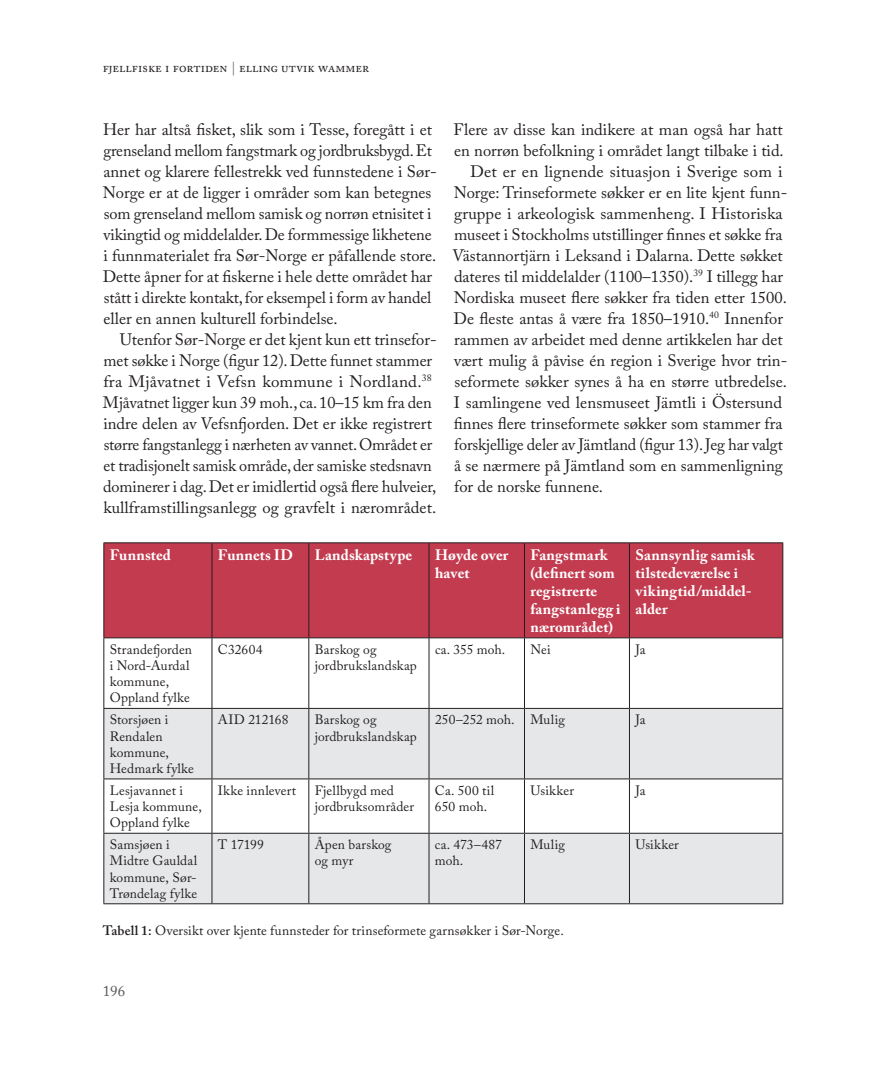
<style>
.page{position:relative;width:887px;height:1065px;background:#fff}
.page>*{position:absolute;margin:0;border:0;box-sizing:border-box;transform-origin:0 0}
.t1{font:16.5px/21px "Adobe Caslon Pro";letter-spacing:-.005em;color:#231f20}
.t2{font:16.5px "Adobe Caslon Pro";letter-spacing:-.025em;color:#231f20}
.t3{font:700 15px/18px "Adobe Caslon Pro";letter-spacing:.01em;color:#fff}
.t4{font:15px "Adobe Caslon Pro";color:#57585a}
.t5{font:13.5px/16.2px "Adobe Caslon Pro";color:#231f20}
.s1{color:#636366}
.s2{font-weight:600}
</style>
<div class="page">
<div style="left:104px;top:543px;width:678px;height:94px;background:#c23b4f"></div>
<svg style="left:104px;top:709px;width:678px;height:194px;fill:#e6e7e9"></svg>
<hr style="left:103px;top:542px;width:109px;height:1px;background:#231f20">
<hr style="left:103px;top:543px;width:1px;height:94px;background:#231f20">
<hr style="left:212px;top:542px;width:97px;height:1px;background:#231f20">
<hr style="left:212px;top:543px;width:1px;height:94px;background:#231f20">
<hr style="left:309px;top:542px;width:120px;height:1px;background:#231f20">
<hr style="left:308px;top:543px;width:1px;height:94px;background:#231f20">
<hr style="left:429px;top:542px;width:95px;height:1px;background:#231f20">
<hr style="left:429px;top:543px;width:1px;height:94px;background:#231f20">
<hr style="left:524px;top:542px;width:105px;height:1px;background:#231f20">
<hr style="left:524px;top:543px;width:1px;height:94px;background:#231f20">
<hr style="left:629px;top:542px;width:154px;height:1px;background:#231f20">
<hr style="left:629px;top:543px;width:1px;height:94px;background:#231f20">
<hr style="left:782px;top:543px;width:1px;height:94px;background:#231f20">
<hr style="left:212px;top:638px;width:1px;height:70px;background:#231f20">
<hr style="left:308px;top:638px;width:1px;height:70px;background:#231f20">
<hr style="left:429px;top:638px;width:1px;height:70px;background:#231f20">
<hr style="left:524px;top:638px;width:1px;height:70px;background:#231f20">
<hr style="left:629px;top:638px;width:1px;height:70px;background:#231f20">
<hr style="left:103px;top:708px;width:109px;height:1px;background:#231f20">
<hr style="left:212px;top:708px;width:97px;height:1px;background:#231f20">
<hr style="left:212px;top:709px;width:1px;height:69px;background:#231f20">
<hr style="left:309px;top:708px;width:120px;height:1px;background:#231f20">
<hr style="left:308px;top:709px;width:1px;height:69px;background:#231f20">
<hr style="left:429px;top:708px;width:95px;height:1px;background:#231f20">
<hr style="left:429px;top:709px;width:1px;height:69px;background:#231f20">
<hr style="left:524px;top:708px;width:105px;height:1px;background:#231f20">
<hr style="left:524px;top:709px;width:1px;height:69px;background:#231f20">
<hr style="left:629px;top:708px;width:154px;height:1px;background:#231f20">
<hr style="left:629px;top:709px;width:1px;height:69px;background:#231f20">
<hr style="left:103px;top:778px;width:109px;height:1px;background:#231f20">
<hr style="left:212px;top:778px;width:97px;height:1px;background:#231f20">
<hr style="left:212px;top:779px;width:1px;height:54px;background:#231f20">
<hr style="left:309px;top:778px;width:120px;height:1px;background:#231f20">
<hr style="left:308px;top:779px;width:1px;height:54px;background:#231f20">
<hr style="left:429px;top:778px;width:95px;height:1px;background:#231f20">
<hr style="left:429px;top:779px;width:1px;height:54px;background:#231f20">
<hr style="left:524px;top:778px;width:105px;height:1px;background:#231f20">
<hr style="left:524px;top:779px;width:1px;height:54px;background:#231f20">
<hr style="left:629px;top:778px;width:154px;height:1px;background:#231f20">
<hr style="left:629px;top:779px;width:1px;height:54px;background:#231f20">
<hr style="left:103px;top:833px;width:109px;height:1px;background:#231f20">
<hr style="left:212px;top:833px;width:97px;height:1px;background:#231f20">
<hr style="left:212px;top:834px;width:1px;height:69px;background:#231f20">
<hr style="left:309px;top:833px;width:120px;height:1px;background:#231f20">
<hr style="left:308px;top:834px;width:1px;height:69px;background:#231f20">
<hr style="left:429px;top:833px;width:95px;height:1px;background:#231f20">
<hr style="left:429px;top:834px;width:1px;height:69px;background:#231f20">
<hr style="left:524px;top:833px;width:105px;height:1px;background:#231f20">
<hr style="left:524px;top:834px;width:1px;height:69px;background:#231f20">
<hr style="left:629px;top:833px;width:154px;height:1px;background:#231f20">
<hr style="left:629px;top:834px;width:1px;height:69px;background:#231f20">
<hr style="left:103px;top:637px;width:109px;height:1px;background:#231f20">
<hr style="left:103px;top:638px;width:1px;height:70px;background:#231f20">
<hr style="left:212px;top:637px;width:97px;height:1px;background:#231f20">
<hr style="left:309px;top:637px;width:120px;height:1px;background:#231f20">
<hr style="left:429px;top:637px;width:95px;height:1px;background:#231f20">
<hr style="left:524px;top:637px;width:105px;height:1px;background:#231f20">
<hr style="left:629px;top:637px;width:154px;height:1px;background:#231f20">
<hr style="left:782px;top:638px;width:1px;height:70px;background:#231f20">
<hr style="left:103px;top:709px;width:1px;height:69px;background:#231f20">
<hr style="left:782px;top:709px;width:1px;height:69px;background:#231f20">
<hr style="left:103px;top:779px;width:1px;height:54px;background:#231f20">
<hr style="left:782px;top:779px;width:1px;height:54px;background:#231f20">
<hr style="left:103px;top:834px;width:1px;height:69px;background:#231f20">
<hr style="left:782px;top:834px;width:1px;height:69px;background:#231f20">
<hr style="left:103px;top:903px;width:109px;height:1px;background:#231f20">
<hr style="left:212px;top:903px;width:97px;height:1px;background:#231f20">
<hr style="left:309px;top:903px;width:120px;height:1px;background:#231f20">
<hr style="left:429px;top:903px;width:95px;height:1px;background:#231f20">
<hr style="left:524px;top:903px;width:105px;height:1px;background:#231f20">
<hr style="left:629px;top:903px;width:154px;height:1px;background:#231f20">
<p class="t5" style="left:103px;top:59px;width:268px">Fjellfiske i fortiden <span class="s1">|</span> Elling Utvik Wammer</p>
<p class="t1" style="left:103px;top:118px;width:335px">Her har altså fisket, slik som i Tesse, foregått i et grenseland mellom fangstmark og jordbruksbygd. Et annet og klarere fellestrekk ved funnstedene i Sør-Norge er at de ligger i områder som kan betegnes som grenseland mellom samisk og norrøn etnisitet i vikingtid og middelalder. De formmessige likhetene i funnmaterialet fra Sør-Norge er påfallende store.<br>Dette åpner for at fiskerne i hele dette området har stått i direkte kontakt, for eksempel i form av handel eller en annen kulturell forbindelse.</p>
<p class="t1" style="left:103px;top:328px;width:335px;text-indent:17px">Utenfor Sør-Norge er det kjent kun ett trinsefor&shy;met søkke i Norge (figur 12). Dette funnet stammer fra Mjåvatnet i Vefsn kommune i Nordland.<sup>38<br></sup>Mjåvatnet ligger kun 39 moh., ca. 10–15 km fra den indre delen av Vefsnfjorden. Det er ikke registrert større fangstanlegg i nærheten av vannet. Området er et tradisjonelt samisk område, der samiske stedsnavn dominerer i dag. Det er imidlertid også flere hulveier, kullframstillingsanlegg og gravfelt i nærområdet.</p>
<p class="t1" style="left:453px;top:118px;width:331px">Flere av disse kan indikere at man også har hatt</p>
<p class="t1" style="left:454px;top:139px;width:331px">en norrøn befolkning i området langt tilbake i tid.</p>
<p class="t1" style="left:470px;top:160px;width:314px">Det er en lignende situasjon i Sverige som i</p>
<p class="t2" style="left:454px;top:182px;width:335px">Norge: Trinseformete søkker er en lite kjent funn-</p>
<p class="t1" style="left:454px;top:202px;width:330px">gruppe i arkeologisk sammenheng. I Historiska</p>
<p class="t1" style="left:454px;top:223px;width:330px">museet i Stockholms utstillinger finnes et søkke fra</p>
<p class="t1" style="left:452px;top:244px;width:332px">Västannortjärn i Leksand i Dalarna. Dette søkket</p>
<p class="t1" style="left:454px;top:265px;width:331px">dateres til middelalder (1100–1350).<sup>39</sup> I tillegg har</p>
<p class="t1" style="left:454px;top:286px;width:335px">Nordiska museet flere søkker fra tiden etter 1500.</p>
<p class="t1" style="left:454px;top:307px;width:331px">De fleste antas å være fra 1850–1910.<sup>40</sup> Innenfor</p>
<p class="t1" style="left:454px;top:328px;width:330px">rammen av arbeidet med denne artikkelen har det</p>
<p class="t1" style="left:454px;top:349px;width:335px">vært mulig å påvise én region i Sverige hvor trin-</p>
<p class="t1" style="left:454px;top:370px;width:334px">seformete søkker synes å ha en større utbredelse.</p>
<p class="t1" style="left:454px;top:391px;width:330px">I samlingene ved lensmuseet Jämtli i Östersund</p>
<p class="t1" style="left:454px;top:412px;width:330px">finnes flere trinseformete søkker som stammer fra</p>
<p class="t1" style="left:454px;top:433px;width:330px">forskjellige deler av Jämtland (figur 13). Jeg har valgt</p>
<p class="t1" style="left:454px;top:454px;width:330px">å se nærmere på Jämtland som en sammenligning</p>
<p class="t1" style="left:454px;top:475px;width:150px">for de norske funnene.</p>
<p class="t3" style="left:110px;top:546px;width:63px">Funnsted</p>
<p class="t3" style="left:218px;top:546px;width:77px">Funnets ID</p>
<p class="t3" style="left:315px;top:546px;width:99px">Landskapstype</p>
<p class="t3" style="left:435px;top:546px;width:75px">Høyde over havet</p>
<p class="t3" style="left:530px;top:546px;width:92px">Fangstmark (definert som registrerte fangstanlegg i nærområdet)</p>
<p class="t3" style="left:635px;top:546px;width:121px">Sannsynlig samisk tilstedeværelse i vikingtid/middel&shy;alder</p>
<p class="t5" style="left:110px;top:641px;width:84px">Strandefjorden i Nord-Aurdal kommune,<br>Oppland fylke</p>
<p class="t5" style="left:218px;top:641px;width:46px">C32604</p>
<p class="t5" style="left:315px;top:641px;width:103px">Barskog og jordbrukslandskap</p>
<p class="t5" style="left:435px;top:641px;width:72px">ca. 355 moh.</p>
<p class="t5" style="left:530px;top:641px;width:22px">Nei</p>
<p class="t5" style="left:635px;top:641px;width:12px">Ja</p>
<p class="t5" style="left:110px;top:711px;width:86px">Storsjøen i<br>Rendalen kommune,<br>Hedmark fylke</p>
<p class="t5" style="left:218px;top:711px;width:72px">AID 212168</p>
<p class="t5" style="left:315px;top:711px;width:103px">Barskog og jordbrukslandskap</p>
<p class="t5" style="left:435px;top:711px;width:132px">250–252 moh. Mulig</p>
<p class="t5" style="left:635px;top:711px;width:12px">Ja</p>
<p class="t5" style="left:110px;top:782px;width:93px">Lesjavannet i<br>Lesja kommune,<br>Oppland fylke</p>
<p class="t5" style="left:218px;top:782px;width:80px">Ikke innlevert</p>
<p class="t5" style="left:315px;top:782px;width:101px">Fjellbygd med jordbruksområder</p>
<p class="t5" style="left:435px;top:782px;width:61px">Ca. 500 til<br>650 moh.</p>
<p class="t5" style="left:530px;top:782px;width:45px">Usikker</p>
<p class="t5" style="left:635px;top:782px;width:12px">Ja</p>
<p class="t5" style="left:110px;top:836px;width:89px">Samsjøen i<br>M idtre Gauldal kommune, Sør-<br>Trøndelag fylke</p>
<p class="t5" style="left:218px;top:836px;width:47px">T 17199</p>
<p class="t5" style="left:315px;top:836px;width:78px">Åpen barskog og myr</p>
<p class="t5" style="left:435px;top:836px;width:69px">ca. 473–487 moh.</p>
<p class="t5" style="left:530px;top:836px;width:36px">Mulig</p>
<p class="t5" style="left:635px;top:836px;width:45px">Usikker</p>
<p class="t5" style="left:103px;top:922px;width:463px"><span class="s2">Tabell 1:</span> Oversikt over kjente funnsteder for trinseformete garnsøkker i Sør-Norge.</p>
<p class="t4" style="left:103px;top:982px;width:24px">196</p>
</div>
